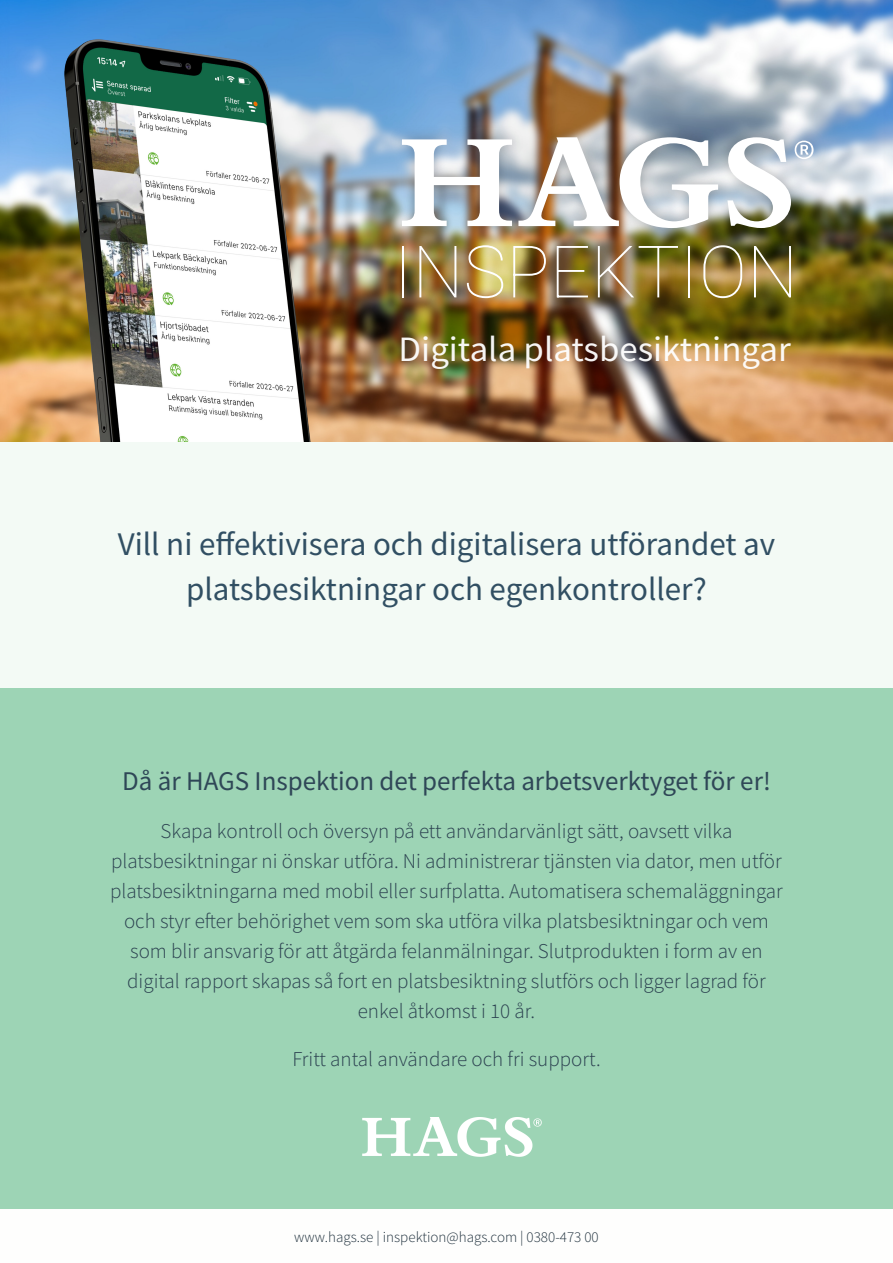
<style>
.page{position:relative;width:893px;height:1263px;background:#fff}
.page>*{position:absolute;margin:0;border:0;box-sizing:border-box;transform-origin:0 0}
.t1{font:35.7px "Source Sans Pro";color:rgb(255 255 255/.95)}
.t2{font:33px/45px "Source Sans Pro";color:#314f63;text-align:center}
.t3{font:27px "Source Sans Pro";color:#2f4757}
.t4{font:300 21px/30px "Source Sans Pro";color:#2b4150;text-align:center}
.t5{font:300 15px "Source Sans Pro";color:#22333f}
</style>
<div class="page">
<div style="left:0;top:688px;width:893px;height:521px;background:#9dd4b5"></div>
<img style="left:362px;top:1117px;width:179px;height:40px">
<img style="left:0;top:0;width:893px;height:442px">
<img style="left:65px;top:39px;width:245px;height:403px">
<img style="left:388px;top:124px;width:438px;height:187px">
<svg style="left:402px;top:139px;width:110px;height:87px"></svg>
<svg style="left:518px;top:137px;width:200px;height:91px"></svg>
<svg style="left:727px;top:137px;width:86px;height:91px"></svg>
<hr style="left:402px;top:246px;width:2px;height:51px;background:#fff">
<svg style="left:419px;top:246px;width:37px;height:51px;background:#a48b59"></svg>
<svg style="left:467px;top:245px;width:36px;height:53px;background:#cfb875"></svg>
<svg style="left:513px;top:246px;width:33px;height:51px;background:#9a7e49"></svg>
<hr style="left:557px;top:296px;width:31px;height:1px;background:#fff">
<hr style="left:557px;top:246px;width:2px;height:51px;background:#fff">
<hr style="left:557px;top:270px;width:27px;height:2px;background:#fff">
<hr style="left:557px;top:246px;width:31px;height:2px;background:#fff">
<svg style="left:598px;top:246px;width:36px;height:51px;background:#a58d72"></svg>
<hr style="left:657px;top:246px;width:2px;height:51px;background:#fff">
<hr style="left:639px;top:246px;width:39px;height:2px;background:#fff">
<hr style="left:688px;top:246px;width:2px;height:51px;background:#fff">
<svg style="left:703px;top:245px;width:39px;height:53px;background:#9f894e"></svg>
<svg style="left:754px;top:246px;width:37px;height:51px;background:#8e814c"></svg>
<div style="left:0;top:442px;width:893px;height:246px;background:#f3faf5"></div>
<h1 class="t1" style="left:399px;top:335px;width:394px">Digitala platsbesiktningar</h1>
<h2 class="t2" style="left:118px;top:524px;width:659px">Vill ni effektivisera och digitalisera utförandet av platsbesiktningar och egenkontroller?</h2>
<p class="t3" style="left:122px;top:770px;width:650px">Då är HAGS Inspektion det perfekta arbetsverktyget för er!</p>
<p class="t4" style="left:110px;top:817px;width:674px">Skapa kontroll och översyn på ett användarvänligt sätt, oavsett vilka platsbesiktningar ni önskar utföra. Ni administrerar tjänsten via dator, men utför platsbesiktningarna med mobil eller surfplatta. Automatisera schemaläggningar och styr efter behörighet vem som ska utföra vilka platsbesiktningar och vem som blir ansvarig för att åtgärda felanmälningar. Slutprodukten i form av en digital rapport skapas så fort en platsbesiktning slutförs och ligger lagrad för enkel åtkomst i 10 år.</p>
<p class="t4" style="left:292px;top:1045px;width:310px">Fritt antal användare och fri support.</p>
<p class="t5" style="left:294px;top:1230px;width:306px">www.hags.se | inspektion@hags.com | 0380-473 00</p>
</div>
